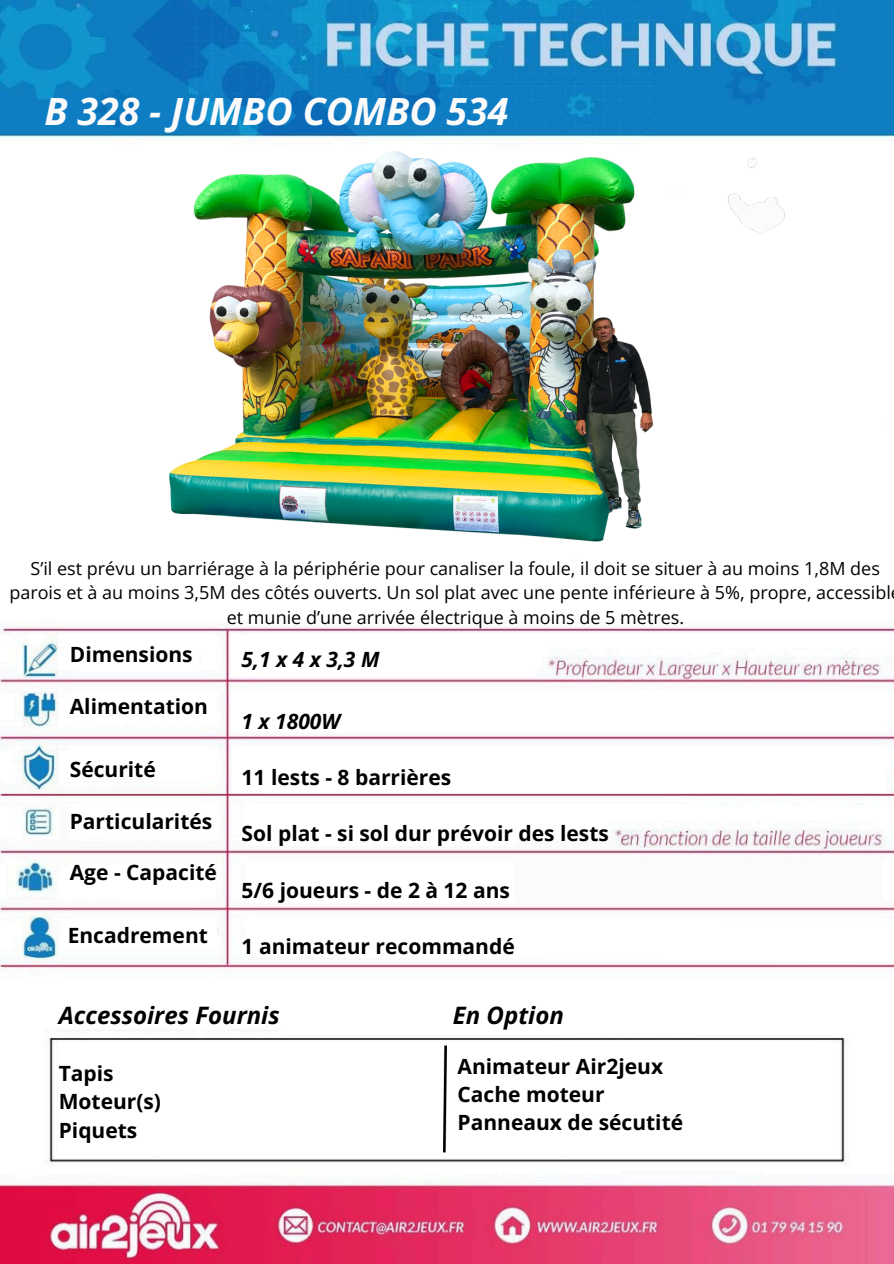
<style>
.page{position:relative;width:894px;height:1264px;background:#fff}
.page>*{position:absolute;margin:0;border:0;box-sizing:border-box;transform-origin:0 0}
.t1{font:italic 700 37.5px "Open Sans";color:#fcfbfc}
.t2{font:italic 700 24px "Open Sans";color:#000}
.t3{font:700 21px/28.2px "Open Sans";color:#000}
.t4{font:italic 700 21px "Open Sans";letter-spacing:.26em;color:#000}
.t5{font:18px/24.8px "Open Sans";color:#000;text-align:center}
</style>
<div class="page">
<img style="left:0;top:0;width:893px;height:1263px">
<div style="left:69px;top:746px;width:139px;height:32px;background:#fff"></div>
<div style="left:77px;top:640px;width:122px;height:32px;background:#fff"></div>
<div style="left:77px;top:803px;width:140px;height:32px;background:#fff"></div>
<div style="left:16px;top:803px;width:52px;height:42px;background:#fcfbfc"></div>
<div style="left:69px;top:864px;width:139px;height:31px;background:#fff"></div>
<div style="left:77px;top:917px;width:140px;height:31px;background:#fff"></div>
<div style="left:6px;top:861px;width:52px;height:42px;background:#fcfbfc"></div>
<div style="left:40px;top:994px;width:268px;height:34px;background:#fff"></div>
<div style="left:58px;top:1047px;width:346px;height:108px;background:#fff"></div>
<div style="left:77px;top:691px;width:140px;height:31px;background:#fff"></div>
<div style="left:231px;top:691px;width:654px;height:40px;background:#fff"></div>
<img style="left:223px;top:739px;width:391px;height:53px">
<div style="left:246px;top:857px;width:635px;height:48px;background:#fcfbfc"></div>
<div style="left:246px;top:804px;width:268px;height:41px;background:#fff"></div>
<div style="left:246px;top:861px;width:268px;height:41px;background:#fff"></div>
<svg style="left:245px;top:916px;width:647px;height:45px"></svg>
<div style="left:549px;top:999px;width:268px;height:34px;background:#fff"></div>
<div style="left:549px;top:1042px;width:268px;height:113px;background:#fff"></div>
<div style="left:92px;top:497px;width:140px;height:122px;background:#fff"></div>
<div style="left:92px;top:150px;width:576px;height:408px;background:#fff"></div>
<div style="left:599px;top:259px;width:282px;height:268px;background:#fff"></div>
<img style="left:8px;top:859px;width:48px;height:35px">
<img style="left:23px;top:807px;width:30px;height:29px">
<div style="left:232px;top:636px;width:303px;height:40px;background:#fff"></div>
<img style="left:443px;top:1039px;width:3px;height:119px">
<div style="left:232px;top:746px;width:653px;height:46px;background:#fff"></div>
<img style="left:739px;top:151px;width:24px;height:25px">
<img style="left:720px;top:186px;width:72px;height:54px">
<img style="left:139px;top:118px;width:551px;height:455px">
<h3 class="t1" style="left:44px;top:84px;width:465px">B 328 - JUMBO COMBO 534</h3>
<p class="t5" style="left:9px;top:555px;width:882px">S’il est prévu un barriérage à la périphérie pour canaliser la foule, il doit se situer à au moins 1,8M des parois et à au moins 3,5M des côtés ouverts. Un sol plat avec une pente inférieure à 5%, propre, accessibl et munie d’une arrivée électrique à moins de 5 mètres.</p>
<p class="t3" style="left:70px;top:639px;width:124px">Dimensions</p>
<p class="t3" style="left:70px;top:691px;width:140px">Alimentation</p>
<h3 class="t4" style="left:241px;top:644px;width:139px">5,1x4x3,3M</h3>
<h3 class="t4" style="left:241px;top:706px;width:100px">1 x 1800W</h3>
<h3 class="t3" style="left:241px;top:762px;width:211px">11 lests - 8 barrières</h3>
<h3 class="t3" style="left:241px;top:819px;width:369px">Sol plat - si sol dur prévoir des lests</h3>
<h2 class="t3" style="left:241px;top:875px;width:270px">5/6 joueurs - de 2 à 12 ans</h2>
<p class="t3" style="left:241px;top:931px;width:274px">1 animateur recommandé</p>
<p class="t3" style="left:70px;top:754px;width:87px">Sécurité</p>
<p class="t3" style="left:70px;top:806px;width:144px">Particularités</p>
<p class="t3" style="left:70px;top:858px;width:149px">Age - Capacité</p>
<h3 class="t3" style="left:68px;top:920px;width:142px">Encadrement</h3>
<h1 class="t2" style="left:59px;top:998px;width:222px">Accessoires Fournis</h1>
<p class="t3" style="left:59px;top:1058px;width:104px">Tapis<br>Moteur(s)<br>Piquets</p>
<p class="t2" style="left:453px;top:998px;width:113px">En Option</p>
<h3 class="t3" style="left:457px;top:1051px;width:227px">Animateur Air2jeux<br>Cache moteur<br>Panneaux de sécutité</h3>
</div>
